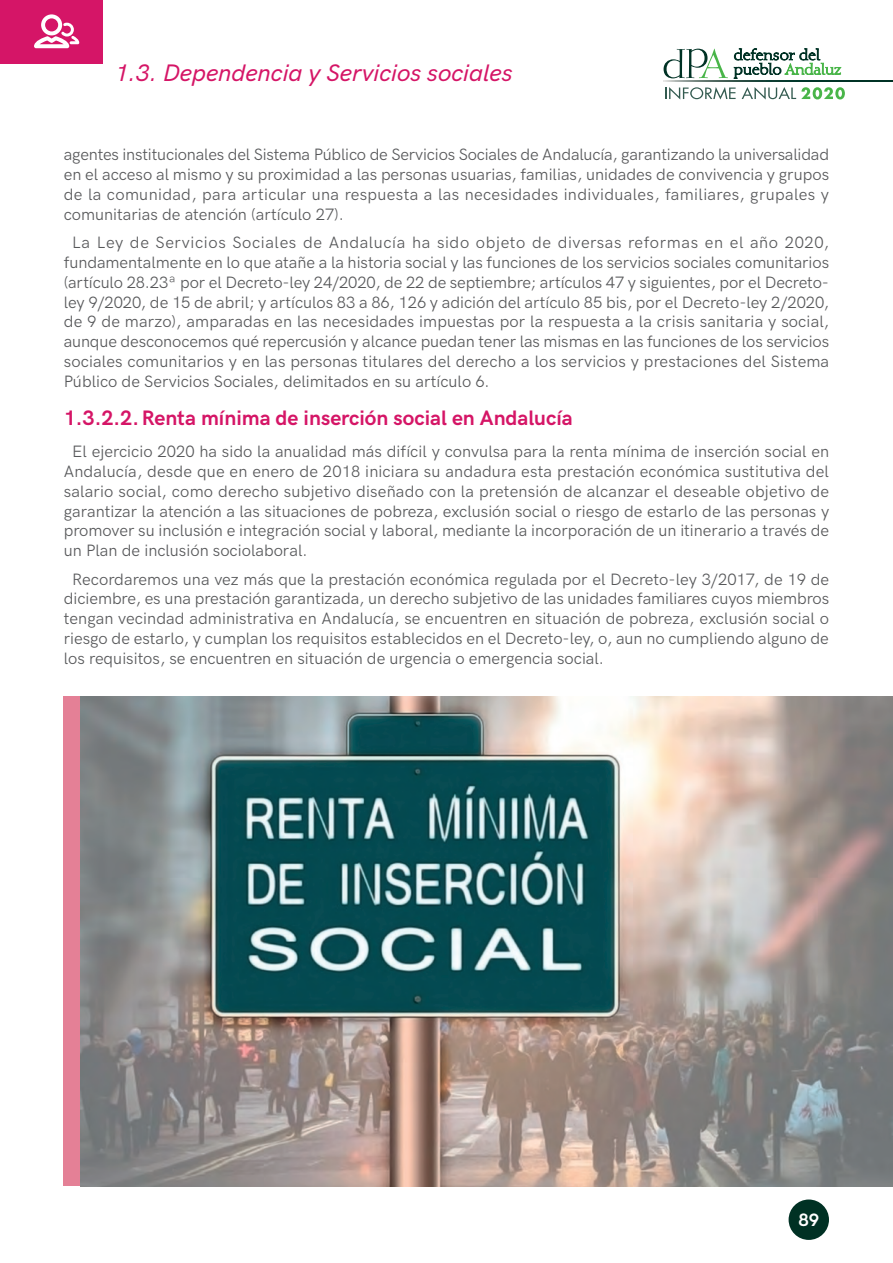
<style>
.page{position:relative;width:893px;height:1263px;background:#fff}
.page>*{position:absolute;margin:0;border:0;box-sizing:border-box;transform-origin:0 0}
.t1{font:italic 500 24px "HK Grotesk";color:#d51566}
.t2{font:700 21px "HK Grotesk";color:#d51566}
.t3{font:700 18px "HK Grotesk";color:#fff}
.t4{font:16.5px/19.8px "HK Grotesk";color:#57585a;text-align:justify}
</style>
<div class="page">
<div style="left:64px;top:696px;width:829px;height:490px;background:#e48096"></div>
<img style="left:81px;top:696px;width:812px;height:490px">
<div style="left:0;top:0;width:102px;height:64px;background:#d51567"></div>
<svg style="left:34px;top:14px;width:45px;height:34px"></svg>
<svg style="left:734px;top:49px;width:107px;height:30px"></svg>
<svg style="left:664px;top:49px;width:64px;height:29px"></svg>
<svg style="left:664px;top:81px;width:229px;height:1px"></svg>
<svg style="left:665px;top:87px;width:71px;height:13px"></svg>
<svg style="left:742px;top:87px;width:103px;height:13px"></svg>
<div style="left:789px;top:1199px;width:40px;height:41px;background:#003124;border-radius:50%"></div>
<h1 class="t1" style="left:115px;top:54px;width:399px">1.3. Dependencia y Servicios sociales</h1>
<p class="t4" style="left:64px;top:144px;width:767px">agentes institucionales del Sistema Público de Servicios Sociales de Andalucía, garantizando la universalidad en el acceso al mismo y su proximidad a las personas usuarias, familias, unidades de convivencia y grupos de la comunidad, para articular una respuesta a las necesidades individuales, familiares, grupales y comunitarias de atención (artículo 27).</p>
<p class="t4" style="left:64px;top:231px;width:767px;text-indent:8px">La Ley de Servicios Sociales de Andalucía ha sido objeto de diversas reformas en el año 2020, fundamentalmente en lo que atañe a la historia social y las funciones de los servicios sociales comunitarios (artículo 28.23ª por el Decreto-ley 24/2020, de 22 de septiembre; artículos 47 y siguientes, por el Decreto&shy;ley 9/2020, de 15 de abril; y artículos 83 a 86, 126 y adición del artículo 85 bis, por el Decreto-ley 2/2020, de 9 de marzo), amparadas en las necesidades impuestas por la respuesta a la crisis sanitaria y social, aunque desconocemos qué repercusión y alcance puedan tener las mismas en las funciones de los servicios sociales comunitarios y en las personas titulares del derecho a los servicios y prestaciones del Sistema Público de Servicios Sociales, delimitados en su artículo 6.</p>
<p class="t2" style="left:64px;top:402px;width:510px">1.3.2.2.Renta mínima de inserción social en Andalucía</p>
<p class="t4" style="left:64px;top:440px;width:767px;text-indent:8px">El ejercicio 2020 ha sido la anualidad más difícil y convulsa para la renta mínima de inserción social en Andalucía, desde que en enero de 2018 iniciara su andadura esta prestación económica sustitutiva del salario social, como derecho subjetivo diseñado con la pretensión de alcanzar el deseable objetivo de garantizar la atención a las situaciones de pobreza, exclusión social o riesgo de estarlo de las personas y promover su inclusión e integración social y laboral, mediante la incorporación de un itinerario a través de un Plan de inclusión sociolaboral.</p>
<p class="t4" style="left:64px;top:568px;width:767px;text-indent:8px">Recordaremos una vez más que la prestación económica regulada por el Decreto-ley 3/2017, de 19 de diciembre, es una prestación garantizada, un derecho subjetivo de las unidades familiares cuyos miembros tengan vecindad administrativa en Andalucía, se encuentren en situación de pobreza, exclusión social o riesgo de estarlo, y cumplan los requisitos establecidos en el Decreto-ley, o, aun no cumpliendo alguno de los requisitos, se encuentren en situación de urgencia o emergencia social.</p>
<p class="t3" style="left:798px;top:1206px;width:22px">89</p>
</div>
